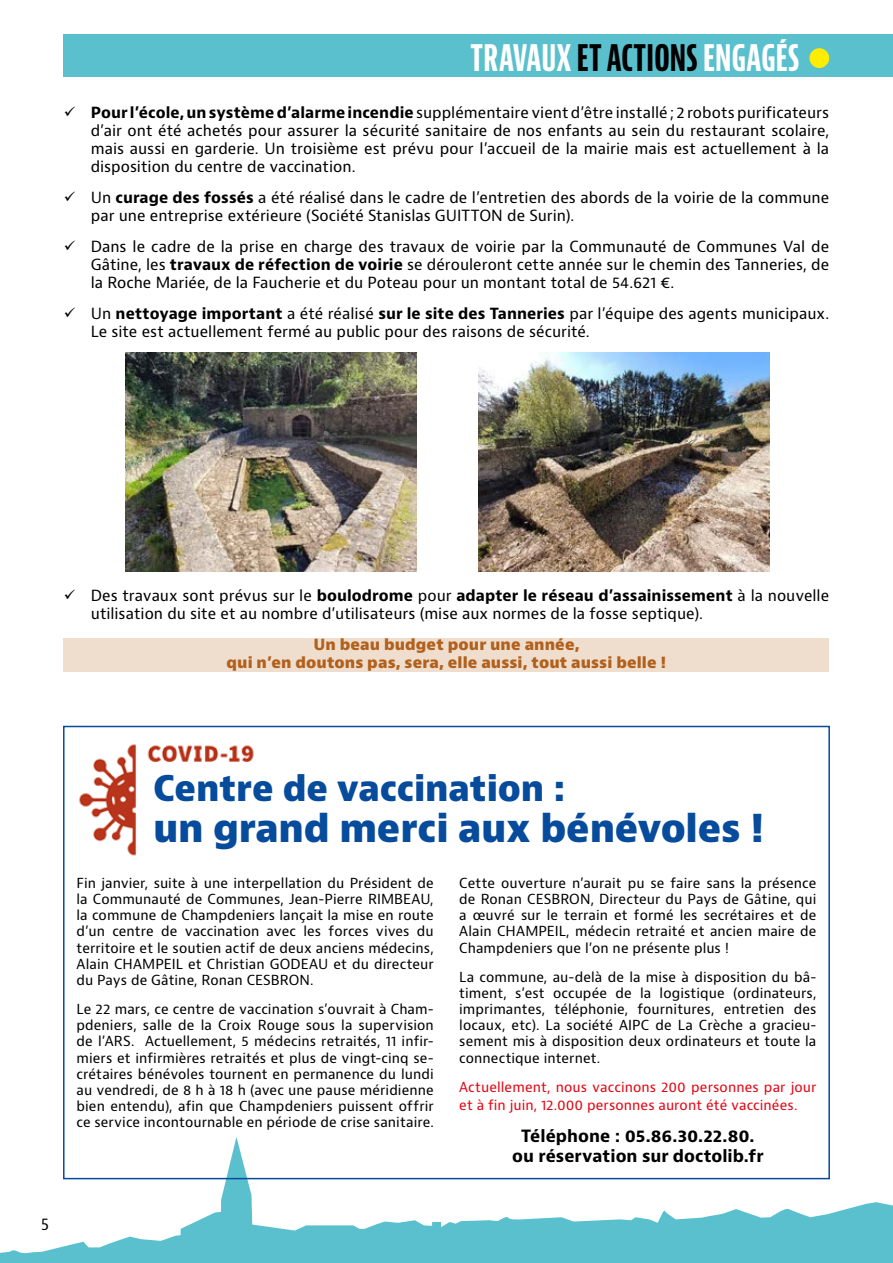
<style>
.page{position:relative;width:893px;height:1263px;background:#fff}
.page>*{position:absolute;margin:0;border:0;box-sizing:border-box;transform-origin:0 0}
.t1{font:700 extra-condensed 39px "Bernino Sans";letter-spacing:-.01em;color:#fff}
.t2{font:800 37.5px "Bernino Sans";letter-spacing:-.01em;color:#064b9c}
.t3{font:800 34.5px "Bernino Sans";letter-spacing:-.005em;color:#064b9c}
.t4{font:700 16.5px/19.8px "Bernino Sans";color:#000;text-align:center}
.t5{font:condensed 16.5px "Bernina Sans";color:#000}
.t6{font:15px/18px "Bernino Sans";color:#000}
.t7{font:800 15px/18px "Bernino Sans";letter-spacing:.005em;color:#b2611d;text-align:center}
.t8{font:13.5px/16.2px "Bernino Sans";letter-spacing:.005em;color:#000;text-align:justify}
.t9{font:13.5px/18px "Bernino Sans";letter-spacing:.005em;color:#e30613}
.s1{color:#000}
.s2{font-weight:700}
</style>
<div class="page">
<svg style="left:0;top:1137px;width:893px;height:126px"></svg>
<img style="left:79px;top:744px;width:175px;height:112px">
<div style="left:64px;top:34px;width:829px;height:43px;background:#5ac0ce"></div>
<div style="left:809px;top:48px;width:20px;height:20px;background:#ffed00;border-radius:50%"></div>
<div style="left:64px;top:638px;width:765px;height:33px;background:#efdece"></div>
<img style="left:125px;top:353px;width:292px;height:219px">
<img style="left:478px;top:353px;width:292px;height:219px">
<div style="left:138px;top:768px;width:206px;height:78px;background:#fff"></div>
<div style="left:63px;top:726px;width:767px;height:453px;border:2px solid #064b9c"></div>
<h1 class="t1" style="left:471px;top:34px;width:330px">TRAVAUX <span class="s1">ET ACTIONS</span> ENGAGÉS</h1>
<p class="t6" style="left:91px;top:104px;width:740px;text-align:justify"><span class="s2">Pour l’école, un système d’alarme incendie</span> supplémentaire vient d’être installé ; 2 robots purificateurs d’air ont été achetés pour assurer la sécurité sanitaire de nos enfants au sein du restaurant scolaire, mais aussi en garderie. Un troisième est prévu pour l’accueil de la mairie mais est actuellement à la disposition du centre de vaccination.</p>
<p class="t6" style="left:91px;top:189px;width:740px">Un <span class="s2">curage des fossés</span> a été réalisé dans le cadre de l’entretien des abords de la voirie de la commune par une entreprise extérieure (Société Stanislas GUITTON de Surin).</p>
<p class="t6" style="left:91px;top:238px;width:740px;text-align:justify">Dans le cadre de la prise en charge des travaux de voirie par la Communauté de Communes Val de Gâtine, les <span class="s2">travaux de réfection de voirie</span> se dérouleront cette année sur le chemin des Tanneries, de la Roche Mariée, de la Faucherie et du Poteau pour un montant total de 54.621 €.</p>
<p class="t6" style="left:91px;top:304px;width:740px">Un <span class="s2">nettoyage important</span> a été réalisé <span class="s2">sur le site des Tanneries</span> par l’équipe des agents municipaux.<br>Le site est actuellement fermé au public pour des raisons de sécurité.</p>
<p class="t6" style="left:91px;top:587px;width:740px">Des travaux sont prévus sur le <span class="s2">boulodrome</span> pour <span class="s2">adapter le réseau d’assainissement</span> à la nouvelle utilisation du site et au nombre d’utilisateurs (mise aux normes de la fosse septique).</p>
<p class="t7" style="left:227px;top:636px;width:441px">Un beau budget pour une année,<br>qui n’en doutons pas, sera, elle aussi, tout aussi belle !</p>
<p class="t5" style="left:41px;top:1213px;width:9px">5</p>
<h3 class="t3" style="left:153px;top:766px;width:414px">Centre de vaccination :</h3>
<h2 class="t2" style="left:153px;top:803px;width:613px">un grand merci aux bénévoles !</h2>
<p class="t8" style="left:77px;top:875px;width:359px">Fin janvier, suite à une interpellation du Président de la Communauté de Communes, Jean-Pierre RIMBEAU, la commune de Champdeniers lançait la mise en route d’un centre de vaccination avec les forces vives du territoire et le soutien actif de deux anciens médecins, Alain CHAMPEIL et Christian GODEAU et du directeur du Pays de Gâtine, Ronan CESBRON.</p>
<p class="t8" style="left:77px;top:1001px;width:359px">Le 22 mars, ce centre de vaccination s’ouvrait à Cham&shy;pdeniers, salle de la Croix Rouge sous la supervision de l’ARS. Actuellement, 5 médecins retraités, 11 infir&shy;miers et infirmières retraités et plus de vingt-cinq se&shy;crétaires bénévoles tournent en permanence du lundi au vendredi, de 8 h à 18 h (avec une pause méridienne bien entendu), afin que Champdeniers puissent offrir ce service incontournable en période de crise sanitaire.</p>
<p class="t8" style="left:459px;top:875px;width:359px">Cette ouverture n’aurait pu se faire sans la présence de Ronan CESBRON, Directeur du Pays de Gâtine, qui a œuvré sur le terrain et formé les secrétaires et de Alain CHAMPEIL, médecin retraité et ancien maire de Champdeniers que l’on ne présente plus !</p>
<p class="t8" style="left:459px;top:969px;width:359px">La commune, au-delà de la mise à disposition du bâ&shy;timent, s’est occupée de la logistique (ordinateurs, imprimantes, téléphonie, fournitures, entretien des locaux, etc). La société AIPC de La Crèche a gracieu&shy;sement mis à disposition deux ordinateurs et toute la connectique internet.</p>
<p class="t9" style="left:459px;top:1078px;width:359px">Actuellement, nous vaccinons 200 personnes par jour et à fin juin, 12.000 personnes auront été vaccinées.</p>
<p class="t4" style="left:512px;top:1126px;width:253px">Téléphone : 05.86.30.22.80. ou réservation sur doctolib.fr</p>
</div>
